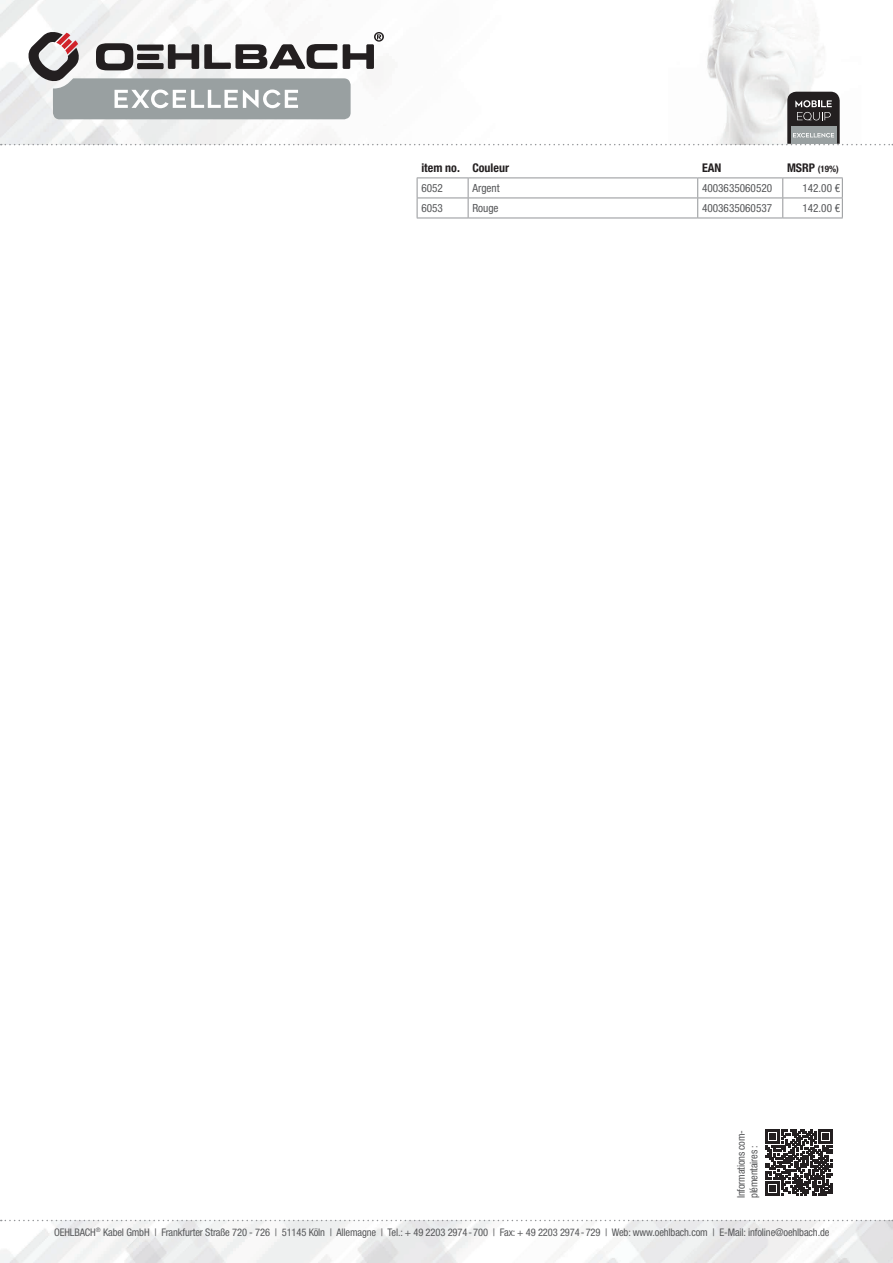
<style>
.page{position:relative;width:893px;height:1263px;background:#fff}
.page>*{position:absolute;margin:0;border:0;box-sizing:border-box;transform-origin:0 0}
.t1{font:700 condensed 12px "Helvetica Neue LTW1 G";color:#231f20}
.t2{font:condensed 11.25px "Helvetica Neue LTW1 G";color:#57585a}
.t3{font:condensed 10.5px/12.6px "Helvetica Neue LTW1 G";letter-spacing:-.01em;color:#57585a}
.t4{font:700 condensed 9px "Helvetica Neue LTW1 G";color:#231f20}
.s1{font-size:12px}
</style>
<div class="page">
<img style="left:0;top:1220px;width:893px;height:43px">
<img style="left:0;top:0;width:818px;height:145px">
<svg style="left:1px;top:1220px;width:892px;height:1px"></svg>
<svg style="left:417px;top:177px;width:426px;height:41px"></svg>
<hr style="left:417px;top:218px;width:51px;height:1px;background:#939598">
<hr style="left:468px;top:218px;width:230px;height:1px;background:#939598">
<hr style="left:698px;top:218px;width:85px;height:1px;background:#939598">
<hr style="left:783px;top:218px;width:60px;height:1px;background:#939598">
<hr style="left:417px;top:178px;width:51px;height:1px;background:#939598">
<hr style="left:468px;top:178px;width:230px;height:1px;background:#939598">
<hr style="left:698px;top:178px;width:85px;height:1px;background:#939598">
<hr style="left:783px;top:178px;width:60px;height:1px;background:#939598">
<svg style="left:766px;top:1129px;width:66px;height:67px"></svg>
<svg style="left:1px;top:31px;width:892px;height:114px"></svg>
<p class="t1" style="left:421px;top:160px;width:89px">item no. Couleur</p>
<p class="t1" style="left:702px;top:160px;width:21px">EAN</p>
<p class="t4" style="left:787px;top:163px;width:53px"><span class="s1">MSRP</span> (19%)</p>
<p class="t2" style="left:421px;top:181px;width:23px">6052</p>
<p class="t2" style="left:472px;top:181px;width:29px">Argent</p>
<p class="t2" style="left:702px;top:181px;width:72px">4003635060520</p>
<p class="t2" style="left:802px;top:181px;width:39px">142.00 €</p>
<p class="t2" style="left:421px;top:201px;width:23px">6053</p>
<p class="t2" style="left:472px;top:201px;width:28px">Rouge</p>
<p class="t2" style="left:702px;top:201px;width:72px">4003635060537</p>
<p class="t2" style="left:802px;top:201px;width:39px">142.00 €</p>
<p class="t3" style="left:735px;top:1198px;width:70px;rotate:-90deg">Informations com&shy;plémentaires :</p>
<p class="t3" style="left:54px;top:1226px;width:777px">OEHLBACH<sup>®</sup> Kabel GmbH | Frankfurter Straße 720 - 726 | 51145 Köln | Allemagne | Tel.: + 49 2203 2974-700 | Fax: + 49 2203 2974-729 | Web: www.oehlbach.com | E-Mail: infoline@oehlbach.de</p>
</div>
